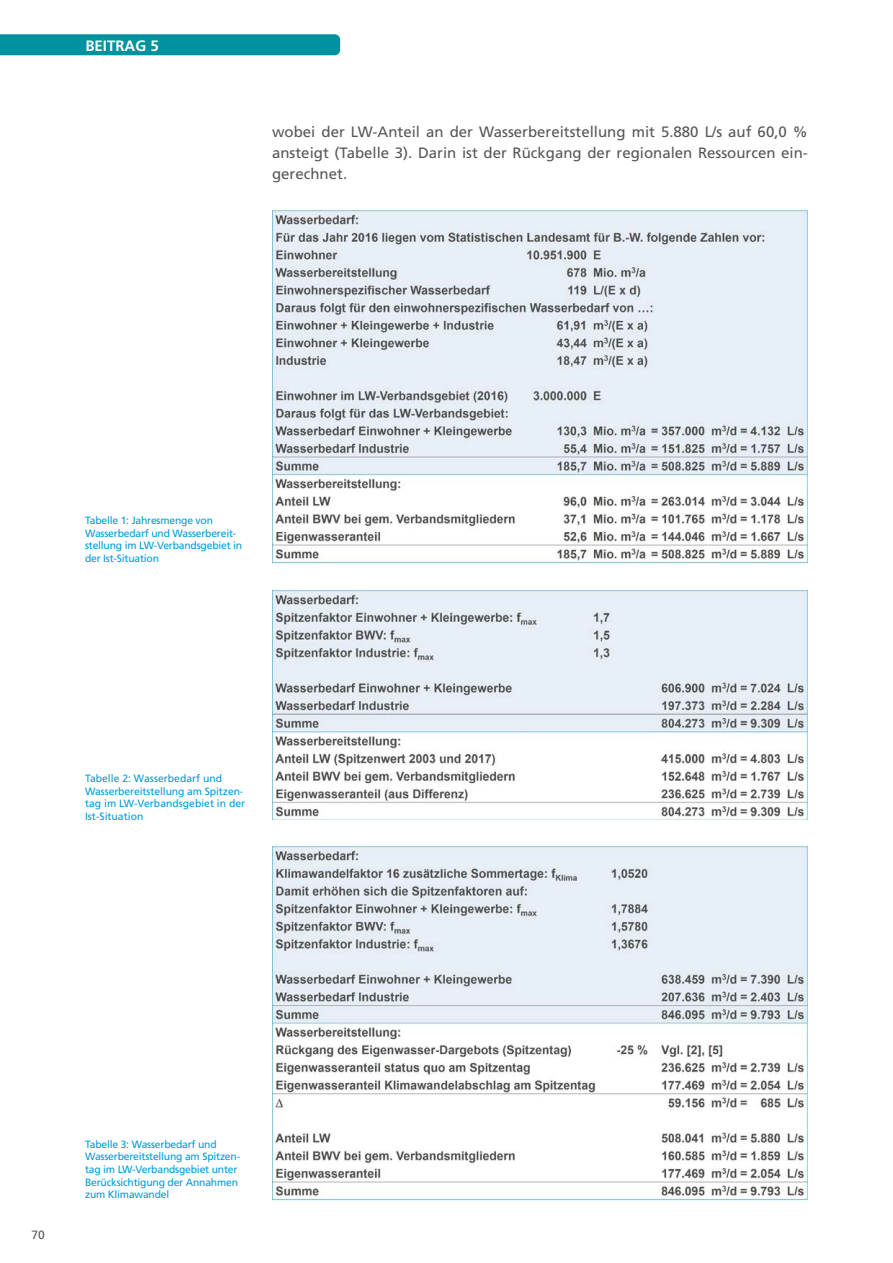
<style>
.page{position:relative;width:893px;height:1263px;background:#fff}
.page>*{position:absolute;margin:0;border:0;box-sizing:border-box;transform-origin:0 0}
.Fliesstext_dunkelgra{font:15px/21px "Frutiger LT Std";color:#575756;text-align:justify}
.t1{font:700 15px "Frutiger LT Std";color:#fff}
.t2{font:12px "Frutiger LT Std";color:#575756}
.Bildunterschrift_Bla{font:10.5px/12.6px "Frutiger LT Std";letter-spacing:-.02em;color:#009bd9}
.Bildunterschrift_Bla-2{font:10.5px/12.6px "Frutiger LT Std";color:#009bd9}
</style>
<div class="page">
<div style="left:0;top:34px;width:340px;height:21px;background:#00929f"></div>
<img style="left:272px;top:208px;width:536px;height:357px">
<img style="left:272px;top:588px;width:536px;height:232px">
<img style="left:272px;top:845px;width:536px;height:357px">
<h1 class="t1" style="left:85px;top:37px;width:75px">BEITRAG 5</h1>
<p class="Fliesstext_dunkelgra" style="left:272px;top:122px;width:537px">wobei der LW-Anteil an der Wasserbereitstellung mit 5.880 L/s auf 60,0 % ansteigt (Tabelle 3). Darin ist der Rückgang der regionalen Ressourcen ein&shy;gerechnet.</p>
<p class="Bildunterschrift_Bla" style="left:85px;top:514px;width:159px">Tabelle 1: Jahresmenge von<br>Wasserbedarf und Wasserbereit&shy;stellung im LW-Verbandsgebiet in der Ist-Situation</p>
<p class="Bildunterschrift_Bla-2" style="left:85px;top:772px;width:162px">Tabelle 2: Wasserbedarf und<br>Wasserbereitstellung am Spitzen&shy;tag im LW-Verbandsgebiet in der<br>Ist-Situation</p>
<p class="t2" style="left:31px;top:1227px;width:15px">70</p>
<p class="Bildunterschrift_Bla" style="left:85px;top:1138px;width:157px">Tabelle 3: Wasserbedarf und<br>Wasserbereitstellung am Spitzen&shy;tag im LW-Verbandsgebiet unter<br>Berücksichtigung der Annahmen zum Klimawandel</p>
</div>
